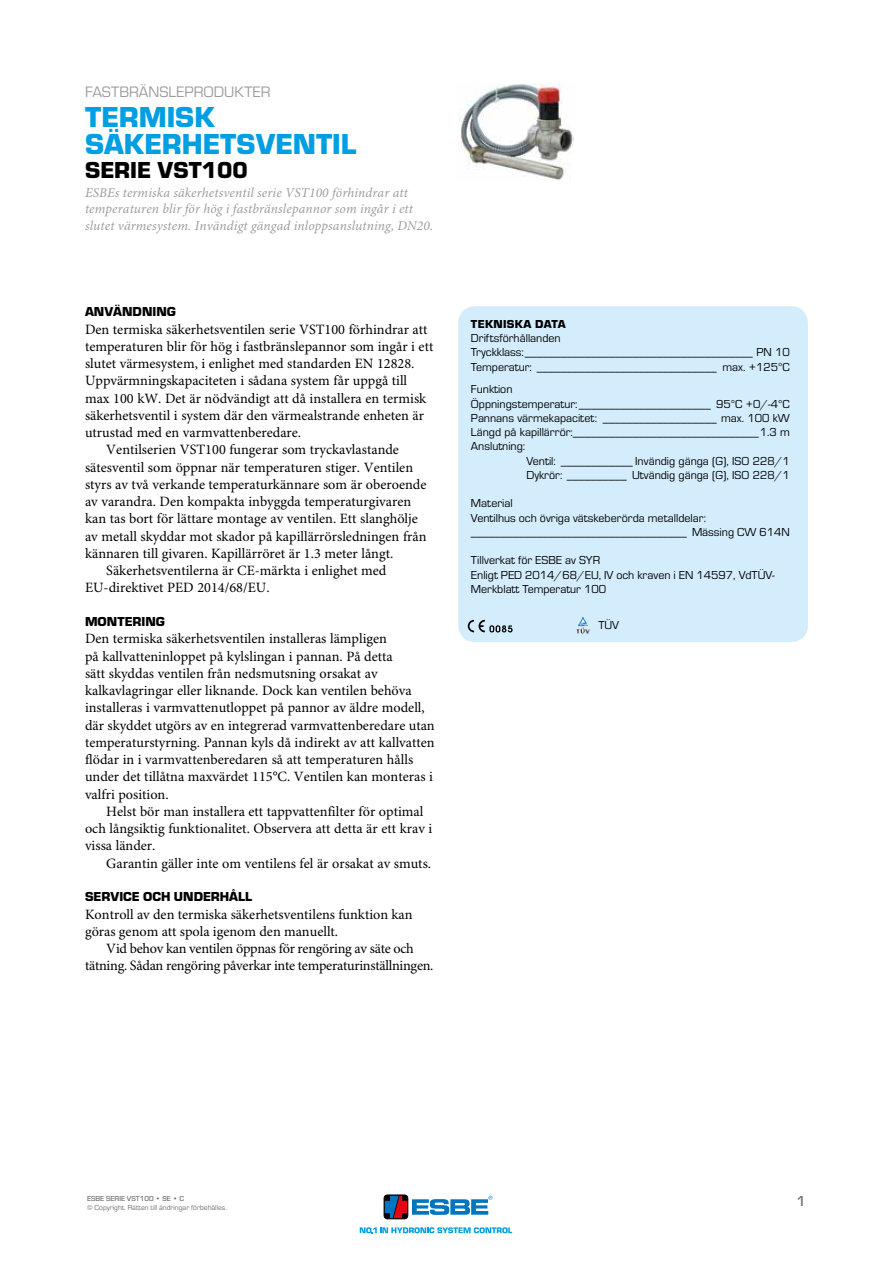
<style>
.page{position:relative;width:893px;height:1263px;background:#fff}
.page>*{position:absolute;margin:0;border:0;box-sizing:border-box;transform-origin:0 0}
.t1{font:700 30px/27px "ESBE Eurostile";color:#009fe3}
.t2{font:700 24px "ESBE Eurostile";color:#000}
.t3{font:15.75px "ESBE Eurostile";color:#9d9d9c}
.t4{font:500 15px "ESBE Eurostile";color:#706f6f}
.t5{font:14.25px/17.2px "Minion Pro";color:#000}
.t6{font:14.25px/17.2px "Minion Pro";letter-spacing:-.02em;color:#000;text-align:center}
.t7{font:italic 13.5px/16.5px "Minion Pro";letter-spacing:.01em;color:#9d9d9c}
.t8{font:700 13.5px "ESBE Eurostile";color:#000}
.t9{font:12px/14.2px "ESBE Eurostile";color:#000}
.t10{font:700 12px "ESBE Eurostile";letter-spacing:.025em;color:#000}
.t11{font:7.5px "ESBE Eurostile";color:#706f6f}
.t12{font:500 7.5px "ESBE Eurostile";color:#706f6f}
</style>
<div class="page">
<div style="left:458px;top:306px;width:350px;height:336px;background:#d4edfc;border-radius:17px"></div>
<img style="left:458px;top:83px;width:115px;height:97px">
<img style="left:576px;top:617px;width:14px;height:17px">
<svg style="left:468px;top:620px;width:45px;height:12px"></svg>
<svg style="left:360px;top:1227px;width:152px;height:6px"></svg>
<div style="left:384px;top:1195px;width:24px;height:24px;border:1px solid #000;border-radius:3px"></div>
<svg style="left:385px;top:1196px;width:107px;height:22px"></svg>
<p class="t3" style="left:85px;top:83px;width:187px">FASTBRÄNSLEPRODUKTER</p>
<h1 class="t1" style="left:85px;top:104px;width:273px">TERMISK<br>SÄKERHETSVENTIL</h1>
<h2 class="t2" style="left:85px;top:157px;width:164px">SERIE VST100</h2>
<p class="t7" style="left:85px;top:185px;width:350px">ESBEs termiska säkerhetsventil serie VST100 förhindrar att temperaturen blir för hög i fastbränslepannor som ingår i ett slutet värmesystem. Invändigt gängad inloppsanslutning, DN20.</p>
<p class="t8" style="left:85px;top:304px;width:92px">ANVÄNDNING</p>
<p class="t5" style="left:85px;top:321px;width:344px">Den termiska säkerhetsventilen serie VST100 förhindrar att</p>
<p class="t5" style="left:85px;top:338px;width:350px">temperaturen blir för hög i fastbränslepannor som ingår i ett</p>
<p class="t5" style="left:85px;top:355px;width:331px">slutet värmesystem, i enlighet med standarden EN 12828.</p>
<p class="t5" style="left:85px;top:373px;width:324px">Uppvärmningskapaciteten i sådana system får uppgå till</p>
<p class="t5" style="left:85px;top:390px;width:343px">max 100 kW. Det är nödvändigt att då installera en termisk</p>
<p class="t5" style="left:85px;top:407px;width:341px">säkerhetsventil i system där den värmealstrande enheten är</p>
<p class="t5" style="left:85px;top:424px;width:218px">utrustad med en varmvattenberedare.</p>
<p class="t5" style="left:106px;top:442px;width:294px">Ventilserien VST100 fungerar som tryckavlastande</p>
<p class="t5" style="left:85px;top:459px;width:330px">sätesventil som öppnar när temperaturen stiger. Ventilen</p>
<p class="t5" style="left:85px;top:476px;width:343px">styrs av två verkande temperaturkännare som är oberoende</p>
<p class="t5" style="left:85px;top:493px;width:328px">av varandra. Den kompakta inbyggda temperaturgivaren</p>
<p class="t5" style="left:85px;top:511px;width:334px">kan tas bort för lättare montage av ventilen. Ett slanghölje</p>
<p class="t5" style="left:85px;top:528px;width:343px">av metall skyddar mot skador på kapillärrörsledningen från</p>
<p class="t5" style="left:85px;top:545px;width:310px">kännaren till givaren. Kapillärröret är 1.3 meter långt.</p>
<p class="t5" style="left:106px;top:563px;width:282px">Säkerhetsventilerna är CE-märkta i enlighet med</p>
<p class="t5" style="left:85px;top:580px;width:186px">EU-direktivet PED 2014/68/EU.</p>
<p class="t8" style="left:85px;top:614px;width:81px">MONTERING</p>
<p class="t5" style="left:85px;top:631px;width:351px">Den termiska säkerhetsventilen installeras lämpligen<br>på kallvatteninloppet på kylslingan i pannan. På detta<br>sätt skyddas ventilen från nedsmutsning orsakat av kalkavlagringar eller liknande. Dock kan ventilen behöva installeras i varmvattenutloppet på pannor av äldre modell, där skyddet utgörs av en integrerad varmvattenberedare utan temperaturstyrning. Pannan kyls då indirekt av att kallvatten flödar in i varmvattenberedaren så att temperaturen hålls under det tillåtna maxvärdet 115°C. Ventilen kan monteras i valfri position.</p>
<p class="t5" style="left:85px;top:803px;width:349px;text-indent:21px">Helst bör man installera ett tappvattenfilter för optimal och långsiktig funktionalitet. Observera att detta är ett krav i vissa länder.</p>
<p class="t5" style="left:106px;top:855px;width:326px">Garantin gäller inte om ventilens fel är orsakat av smuts.</p>
<p class="t8" style="left:85px;top:889px;width:169px">SERVICE OCH UNDERHÅLL</p>
<p class="t5" style="left:85px;top:906px;width:329px">Kontroll av den termiska säkerhetsventilens funktion kan göras genom att spola igenom den manuellt.</p>
<p class="t6" style="left:85px;top:940px;width:350px">Vid behov kan ventilen öppnas för rengöring av säte och tätning. Sådan rengöring påverkar inte temperaturinställningen.</p>
<p class="t10" style="left:471px;top:317px;width:96px">TEKNISKA DATA</p>
<p class="t9" style="left:471px;top:331px;width:320px">Driftsförhållanden<br>Tryckklass:______________________________________ PN 10<br>Temperatur: ______________________________ max. +125°C</p>
<p class="t9" style="left:471px;top:383px;width:43px">Funktion</p>
<p class="t9" style="left:471px;top:397px;width:320px">Öppningstemperatur:______________________ 95°C +0/-4°C</p>
<p class="t9" style="left:471px;top:411px;width:320px">Pannans värmekapacitet: ___________________ max. 100 kW</p>
<p class="t9" style="left:471px;top:425px;width:320px">Längd på kapillärrör:_______________________________1.3 m</p>
<p class="t9" style="left:471px;top:440px;width:56px">Anslutning:</p>
<p class="t9" style="left:526px;top:454px;width:265px">Ventil: ____________ Invändig gänga (G), ISO 228/1</p>
<p class="t9" style="left:526px;top:468px;width:265px">Dykrör: __________ Utvändig gänga (G), ISO 228/1</p>
<p class="t9" style="left:471px;top:496px;width:320px">Material<br>Ventilhus och övriga vätskeberörda metalldelar: ____________________________________ Mässing CW 614N</p>
<p class="t9" style="left:471px;top:553px;width:305px">Tillverkat för ESBE av SYR<br>Enligt PED 2014/68/EU, IV och kraven i EN 14597, VdTÜV-<br>Merkblatt Temperatur 100</p>
<p class="t9" style="left:598px;top:618px;width:22px">TÜV</p>
<p class="t12" style="left:87px;top:1194px;width:99px">ESBE SERIE VST100 • SE • C</p>
<p class="t11" style="left:87px;top:1203px;width:141px">© Copyright. Rätten till ändringar förbehålles.</p>
<p class="t4" style="left:796px;top:1193px;width:11px">1</p>
</div>
